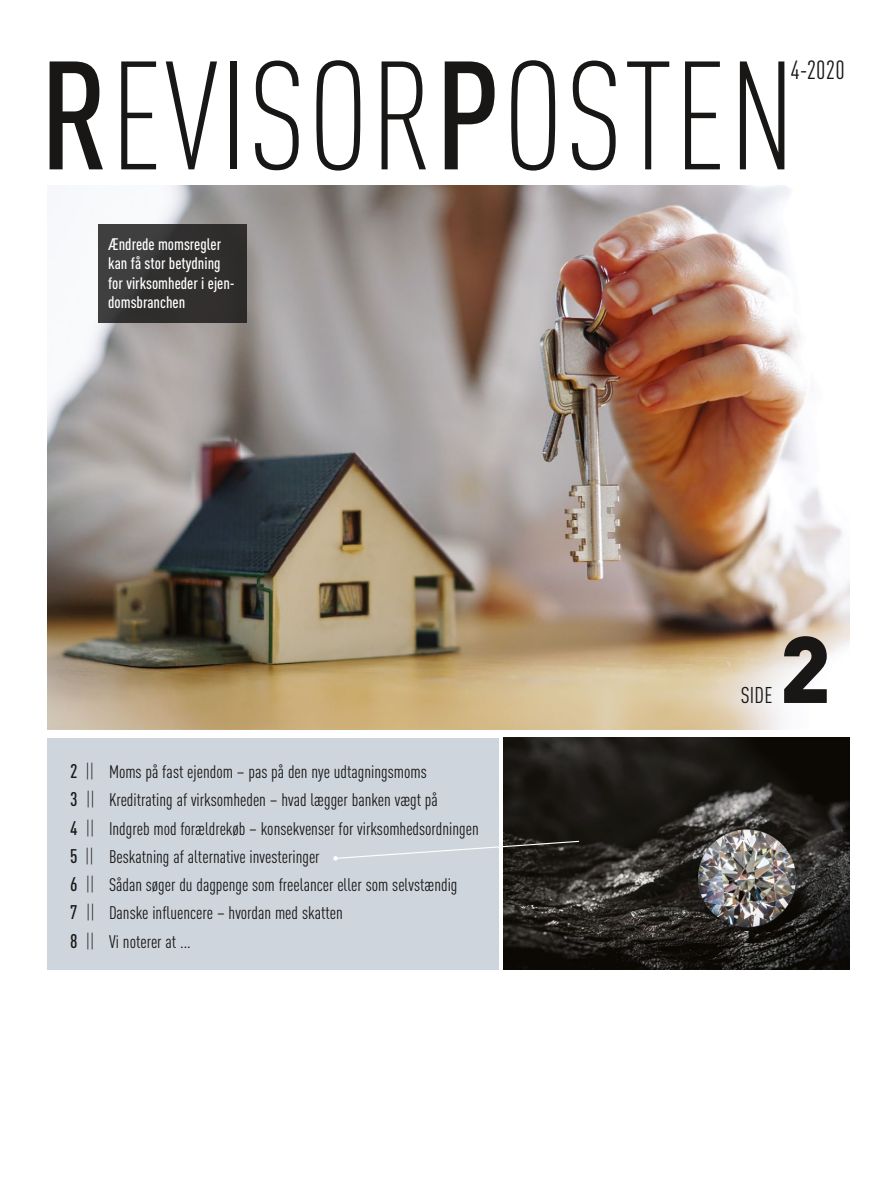
<style>
.page{position:relative;width:893px;height:1191px;background:#fff}
.page>*{position:absolute;margin:0;border:0;box-sizing:border-box;transform-origin:0 0}
.t1{font:300 condensed 151.5px "DINOT";letter-spacing:.01em;color:#181716}
.t2{font:900 93px "DINOT";color:#181716}
.t3{font:condensed 25.95px "DINOT";color:#181716}
.t4{font:condensed 22.5px "DINOT";color:#181716}
.t5{font:condensed 18px/28.2px "DINOT";color:#181716}
.t6{font:500 condensed 16.5px/19.5px "DINOT";color:#fff}
.s1{font-weight:500}
.s2{font-weight:500;font-size:19.5px}
.s3{font-weight:300;font-size:19.5px}
</style>
<div class="page">
<img style="left:48px;top:186px;width:802px;height:543px">
<div style="left:98px;top:224px;width:149px;height:99px;background:linear-gradient(to right,#3e3e3e,#2b2927)"></div>
<div style="left:48px;top:738px;width:451px;height:231px;background:#cfd5dd"></div>
<img style="left:503px;top:738px;width:347px;height:231px">
<svg style="left:333px;top:840px;width:247px;height:20px"></svg>
<h1 class="t1" style="left:40px;top:30px;width:757px"><span class="s1">R</span>EVISOR<span class="s1">P</span>OSTEN</h1>
<h3 class="t3" style="left:790px;top:55px;width:56px">4-2020</h3>
<p class="t6" style="left:108px;top:234px;width:128px">Ændrede momsregler kan få stor betydning for virksomheder i ejen&shy;domsbranchen</p>
<p class="t5" style="left:70px;top:757px;width:410px"><span class="s2">2</span> <span class="s3">||</span> Moms på fast ejendom – pas på den nye udtagningsmoms<br><span class="s2">3</span> <span class="s3">||</span> Kreditrating af virksomheden – hvad lægger banken vægt på<br><span class="s2">4</span> <span class="s3">||</span> Indgreb mod forældrekøb – konsekvenser for virksomhedsordningen <span class="s2">5</span> <span class="s3">||</span> Beskatning af alternative investeringer<br><span class="s2">6</span> <span class="s3">||</span> Sådan søger du dagpenge som freelancer eller som selvstændig<br><span class="s2">7</span> <span class="s3">||</span> Danske influencere – hvordan med skatten<br><span class="s2">8</span> <span class="s3">||</span> Vi noterer at ...</p>
<p class="t4" style="left:741px;top:682px;width:33px">SIDE</p>
<h2 class="t2" style="left:779px;top:607px;width:53px">2</h2>
</div>
